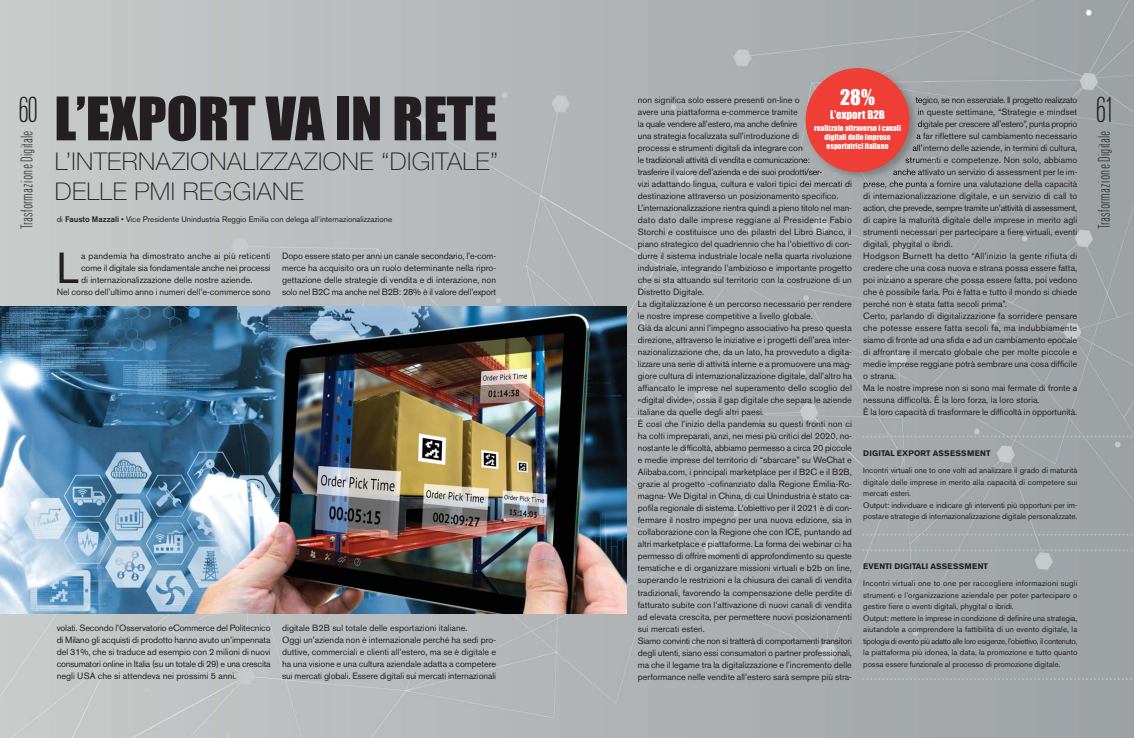
<style>
.page{position:relative;width:1134px;height:738px;background:#fff}
.page>*{position:absolute;margin:0;border:0;box-sizing:border-box;transform-origin:0 0}
.t1{font:55.4px "Impact";letter-spacing:-.005em;color:#231f20;scale:1.05 1}
.t2{font:43px "Akzidenz Grotesk BE";color:#231f20}
.t3{font:300 condensed 30px "OPTI Venus";color:#231f20}
.t4{font:100 24.5px/29.4px "Helvetica Neue";letter-spacing:.015em;color:#231f20}
.t5{font:20px "Impact";color:#fff}
.t6{font:300 condensed 14px "OPTI Venus";letter-spacing:.02em;color:#231f20}
.t7{font:11px "Impact";color:#fff}
.t8{font:9px/12px "Akzidenz Grotesk BE";color:#231f20;text-align:justify}
.t9{font:9px "Akzidenz Grotesk BE";letter-spacing:-.035em;color:#231f20}
.t10{font:9px "Akzidenz Grotesk BE";letter-spacing:.02em;color:#231f20}
.t11{font:9px "Akzidenz Grotesk BE";letter-spacing:.025em;color:#231f20}
.t12{font:9px "Akzidenz Grotesk BE";letter-spacing:-.03em;color:#231f20}
.t13{font:8px/11.5px "Akzidenz Grotesk BE";color:#231f20}
.t14{font:700 8px "Akzidenz Grotesk BE";letter-spacing:.02em;color:#231f20}
.t15{font:7.5px/9px "Impact";color:#fff;text-align:center}
.s1{font-weight:500}
</style>
<div class="page">
<img style="left:0;top:0;width:1134px;height:737px">
<svg style="left:862px;top:435px;width:272px;height:2px"></svg>
<svg style="left:862px;top:677px;width:272px;height:2px"></svg>
<svg style="left:862px;top:549px;width:272px;height:2px"></svg>
<svg style="left:862px;top:533px;width:272px;height:2px"></svg>
<img style="left:0;top:306px;width:626px;height:307px">
<img style="left:801px;top:64px;width:121px;height:121px">
<svg style="left:913px;top:96px;width:9px;height:55px"></svg>
<img style="left:905px;top:156px;width:17px;height:7px">
<img style="left:893px;top:168px;width:29px;height:7px">
<img style="left:864px;top:180px;width:58px;height:5px">
<div style="left:805px;top:68px;width:104px;height:104px;background:#ef3e36;border-radius:50%"></div>
<h3 class="t3" style="left:18px;top:97px;width:22px">60</h3>
<h3 class="t6" style="left:21px;top:228px;width:99px;rotate:-90deg">Trasformazione Digitale</h3>
<h1 class="t1" style="left:54px;top:96px;width:423px">L’EXPORT VA IN RETE</h1>
<h3 class="t4" style="left:55px;top:147px;width:445px">L’INTERNAZIONALIZZAZIONE “DIGITALE”<br>DELLE PMI REGGIANE</h3>
<p class="t13" style="left:57px;top:214px;width:337px">di <span class="s1">Fausto Mazzali</span> • Vice Presidente Unindustria Reggio Emilia con delega all’internazionalizzazione</p>
<h2 class="t2" style="left:57px;top:252px;width:24px">L</h2>
<p class="t10" style="left:81px;top:252px;width:191px">a pandemia ha dimostrato anche ai più reticenti</p>
<p class="t8" style="left:81px;top:262px;width:191px">come il digitale sia fondamentale anche nei processi</p>
<p class="t8" style="left:81px;top:274px;width:173px">di internazionalizzazione delle nostre aziende.</p>
<p class="t8" style="left:57px;top:286px;width:216px">Nel corso dell’ultimo anno i numeri dell’e-commerce sono</p>
<p class="t8" style="left:282px;top:250px;width:216px">Dopo essere stato per anni un canale secondario, l’e-com&shy;merce ha acquisito ora un ruolo determinante nella ripro&shy;gettazione delle strategie di vendita e di interazione, non solo nel B2C ma anche nel B2B: 28% è il valore dell’export</p>
<p class="t8" style="left:57px;top:622px;width:216px">volati. Secondo l’Osservatorio eCommerce del Politecnico di Milano gli acquisti di prodotto hanno avuto un’impennata del 31%, che si traduce ad esempio con 2 milioni di nuovi consumatori online in Italia (su un totale di 29) e una crescita negli USA che si attendeva nei prossimi 5 anni.</p>
<p class="t8" style="left:282px;top:622px;width:216px;text-align:left">digitale B2B sul totale delle esportazioni italiane.<br>Oggi un’azienda non è internazionale perché ha sedi pro&shy;duttive, commerciali e clienti all’estero, ma se è digitale e ha una visione e una cultura aziendale adatta a competere sui mercati globali. Essere digitali sui mercati internazionali</p>
<h3 class="t5" style="left:840px;top:89px;width:36px">28%</h3>
<p class="t7" style="left:830px;top:111px;width:56px">L’export B2B</p>
<p class="t15" style="left:814px;top:124px;width:89px">realizzato attraverso i canali digitali dalle imprese esportatrici italiane</p>
<p class="t8" style="left:638px;top:95px;width:216px;text-align:left">non significa solo essere presenti on-line o<br>avere una piattaforma e-commerce tramite<br>la quale vendere all’estero, ma anche definire<br>una strategia focalizzata sull’introduzione di<br>processi e strumenti digitali da integrare con<br>le tradizionali attività di vendita e comunicazione:<br>trasferire il valore dell’azienda e dei suoi prodotti/ser-<br>vizi adattando lingua, cultura e valori tipici dei mercati di destinazione attraverso un posizionamento specifico.<br>L’internazionalizzazione rientra quindi a pieno titolo nel man&shy;dato dato dalle imprese reggiane al Presidente Fabio Storchi e costituisce uno dei pilastri del Libro Bianco, il piano strategico del quadriennio che ha l’obiettivo di con&shy;durre il sistema industriale locale nella quarta rivoluzione industriale, integrando l’ambizioso e importante progetto che si sta attuando sul territorio con la costruzione di un Distretto Digitale.<br>La digitalizzazione è un percorso necessario per rendere le nostre imprese competitive a livello globale.<br>Già da alcuni anni l’impegno associativo ha preso questa direzione, attraverso le iniziative e i progetti dell’area inter&shy;nazionalizzazione che, da un lato, ha provveduto a digita&shy;lizzare una serie di attività interne e a promuovere una mag&shy;giore cultura di internazionalizzazione digitale, dall’altro ha affiancato le imprese nel superamento dello scoglio del «digital divide», ossia il gap digitale che separa le aziende italiane da quelle degli altri paesi.<br>È così che l’inizio della pandemia su questi fronti non ci ha colti impreparati, anzi, nei mesi più critici del 2020, no&shy;nostante le difficoltà, abbiamo permesso a circa 20 piccole e medie imprese del territorio di “sbarcare” su WeChat e Alibaba.com, i principali marketplace per il B2C e il B2B, grazie al progetto -cofinanziato dalla Regione Emilia-Ro&shy;magna- We Digital in China, di cui Unindustria è stato ca&shy;pofila regionale di sistema. L’obiettivo per il 2021 è di con&shy;fermare il nostro impegno per una nuova edizione, sia in collaborazione con la Regione che con ICE, puntando ad altri marketplace e piattaforme. La forma dei webinar ci ha permesso di offrire momenti di approfondimento su queste tematiche e di organizzare missioni virtuali e b2b on line, superando le restrizioni e la chiusura dei canali di vendita tradizionali, favorendo la compensazione delle perdite di fatturato subite con l’attivazione di nuovi canali di vendita ad elevata crescita, per permettere nuovi posizionamenti sui mercati esteri.<br>Siamo convinti che non si tratterà di comportamenti transitori degli utenti, siano essi consumatori o partner professionali, ma che il legame tra la digitalizzazione e l’incremento delle performance nelle vendite all’estero sarà sempre più stra-</p>
<p class="t9" style="left:915px;top:96px;width:163px">tegico, se non essenziale. Il progetto realizzato</p>
<p class="t8" style="left:917px;top:107px;width:161px">in queste settimane, “Strategie e mindset</p>
<p class="t12" style="left:917px;top:120px;width:161px">digitale per crescere all'estero”, punta proprio</p>
<p class="t8" style="left:916px;top:131px;width:162px">a far riflettere sul cambiamento necessario</p>
<p class="t8" style="left:912px;top:143px;width:166px">all’interno delle aziende, in termini di cultura,</p>
<p class="t8" style="left:905px;top:155px;width:174px">strumenti e competenze. Non solo, abbiamo</p>
<p class="t8" style="left:893px;top:167px;width:186px">anche attivato un servizio di assessment per le im-</p>
<p class="t8" style="left:863px;top:179px;width:216px">prese, che punta a fornire una valutazione della capacità</p>
<p class="t8" style="left:863px;top:191px;width:215px">di internazionalizzazione digitale, e un servizio di call to</p>
<p class="t9" style="left:863px;top:204px;width:216px">action, che prevede, sempre tramite un’attività di assessment,</p>
<p class="t8" style="left:863px;top:215px;width:215px">di capire la maturità digitale delle imprese in merito agli</p>
<p class="t8" style="left:863px;top:227px;width:216px">strumenti necessari per partecipare a fiere virtuali, eventi</p>
<p class="t8" style="left:863px;top:239px;width:91px">digitali, phygital o ibridi.</p>
<p class="t11" style="left:863px;top:252px;width:216px">Hodgson Burnett ha detto “All’inizio la gente rifiuta di</p>
<p class="t8" style="left:863px;top:263px;width:216px">credere che una cosa nuova e strana possa essere fatta,</p>
<p class="t8" style="left:863px;top:275px;width:216px">poi iniziano a sperare che possa essere fatta, poi vedono</p>
<p class="t8" style="left:863px;top:287px;width:216px">che è possibile farla. Poi è fatta e tutto il mondo si chiede</p>
<p class="t8" style="left:863px;top:299px;width:145px">perché non è stata fatta secoli prima”.</p>
<p class="t8" style="left:863px;top:311px;width:216px">Certo, parlando di digitalizzazione fa sorridere pensare</p>
<p class="t10" style="left:863px;top:324px;width:216px">che potesse essere fatta secoli fa, ma indubbiamente</p>
<p class="t8" style="left:863px;top:335px;width:216px">siamo di fronte ad una sfida e ad un cambiamento epocale</p>
<p class="t8" style="left:863px;top:347px;width:216px">di affrontare il mercato globale che per molte piccole e</p>
<p class="t8" style="left:863px;top:359px;width:216px">medie imprese reggiane potrà sembrare una cosa difficile</p>
<p class="t8" style="left:863px;top:371px;width:34px">o strana.</p>
<p class="t8" style="left:863px;top:383px;width:216px">Ma le nostre imprese non si sono mai fermate di fronte a</p>
<p class="t8" style="left:863px;top:395px;width:178px">nessuna difficoltà. È la loro forza, la loro storia.</p>
<p class="t8" style="left:863px;top:407px;width:216px">È la loro capacità di trasformare le difficoltà in opportunità.</p>
<p class="t14" style="left:863px;top:450px;width:129px">DIGITAL EXPORT ASSESSMENT</p>
<p class="t13" style="left:863px;top:465px;width:216px">Incontri virtuali one to one volti ad analizzare il grado di maturità digitale delle imprese in merito alla capacità di competere sui mercati esteri.<br>Output: individuare e indicare gli interventi più opportuni per im&shy;postare strategie di internazionalizzazione digitale personalizzate.</p>
<p class="t14" style="left:863px;top:563px;width:126px">EVENTI DIGITALI ASSESSMENT</p>
<p class="t13" style="left:863px;top:578px;width:216px">Incontri virtuali one to one per raccogliere informazioni sugli strumenti e l’organizzazione aziendale per poter partecipare o gestire fiere o eventi digitali, phygital o ibridi.<br>Output: mettere le imprese in condizione di definire una strategia, aiutandole a comprendere la fattibilità di un evento digitale, la tipologia di evento più adatto alle loro esigenze, l’obiettivo, il contenuto, la piattaforma più idonea, la data, la promozione e tutto quanto possa essere funzionale al processo di promozione digitale.</p>
<h3 class="t3" style="left:1095px;top:97px;width:22px">61</h3>
<h3 class="t6" style="left:1098px;top:228px;width:99px;rotate:-90deg">Trasformazione Digitale</h3>
</div>
